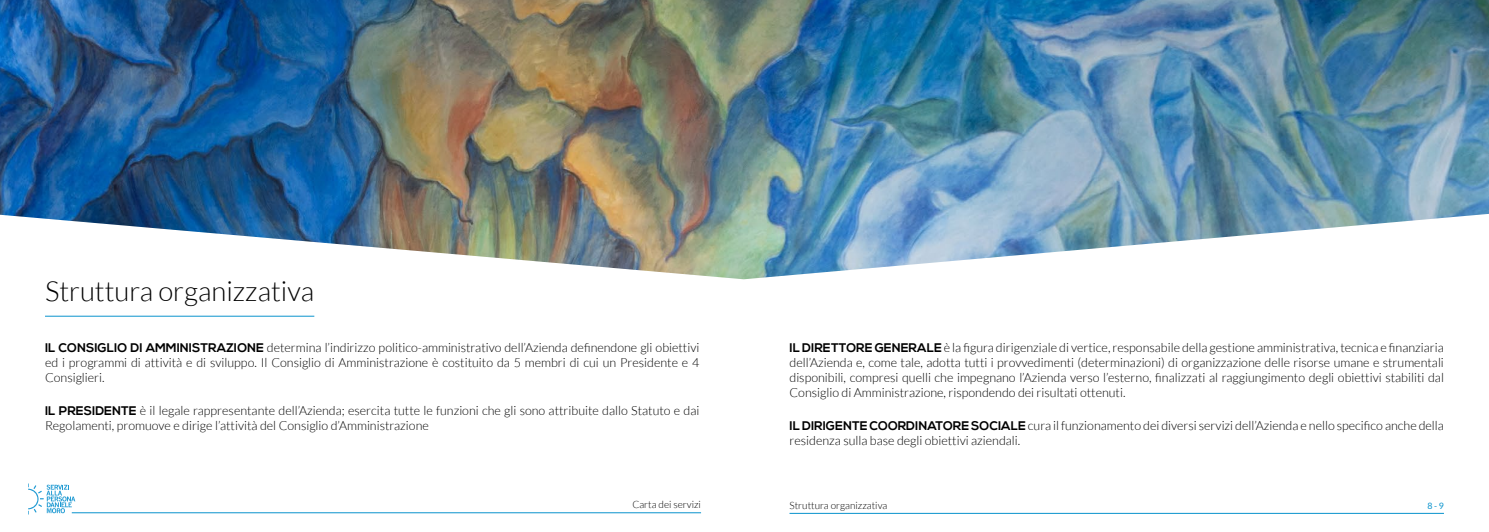
<style>
.page{position:relative;width:1489px;height:532px;background:#fff}
.page>*{position:absolute;margin:0;border:0;box-sizing:border-box;transform-origin:0 0}
.t1{font:300 27.5px "Lato";color:#000}
.t2{font:300 12.5px/15px "Lato";color:#000;text-align:justify}
.t3{font:300 10px "Lato";color:#000}
.t4{font:8.75px "Lato";color:#0993cd}
.s1{font-family:"Nexa";font-weight:700}
</style>
<div class="page">
<hr style="left:72px;top:512px;width:629px;height:1px;background:#0993cd">
<svg style="left:28px;top:483px;width:47px;height:31px"></svg>
<img style="left:0;top:0;width:1488px;height:279px">
<hr style="left:789px;top:512px;width:654px;height:1px;background:#0993cd">
<h1 class="t1" style="left:45px;top:277px;width:271px">Struttura organizzativa</h1>
<p class="t2" style="left:45px;top:340px;width:656px"><span class="s1">IL CONSIGLIO DI AMMINISTRAZIONE</span> determina l’indirizzo politico-amministrativo dell’Azienda definendone gli obiettivi ed i programmi di attività e di sviluppo. Il Consiglio di Amministrazione è costituito da 5 membri di cui un Presidente e 4<br>Consiglieri.</p>
<p class="t2" style="left:45px;top:402px;width:656px"><span class="s1">IL PRESIDENTE</span> è il legale rappresentante dell’Azienda; esercita tutte le funzioni che gli sono attribuite dallo Statuto e dai<br>Regolamenti, promuove e dirige l’attività del Consiglio d’Amministrazione</p>
<p class="t3" style="left:632px;top:499px;width:70px">Carta dei servizi</p>
<p class="t2" style="left:789px;top:340px;width:656px"><span class="s1">IL DIRETTORE GENERALE</span> è la figura dirigenziale di vertice, responsabile della gestione amministrativa, tecnica e finanziaria dell’Azienda e, come tale, adotta tutti i provvedimenti (determinazioni) di organizzazione delle risorse umane e strumentali disponibili, compresi quelli che impegnano l’Azienda verso l’esterno, finalizzati al raggiungimento degli obiettivi stabiliti dal Consiglio di Amministrazione, rispondendo dei risultati ottenuti.</p>
<p class="t2" style="left:789px;top:418px;width:656px"><span class="s1">IL DIRIGENTE COORDINATORE SOCIALE</span> cura il funzionamento dei diversi servizi dell’Azienda e nello specifico anche della residenza sulla base degli obiettivi aziendali.</p>
<p class="t3" style="left:789px;top:500px;width:99px">Struttura organizzativa</p>
<p class="t4" style="left:1427px;top:500px;width:18px">8 - 9</p>
</div>
